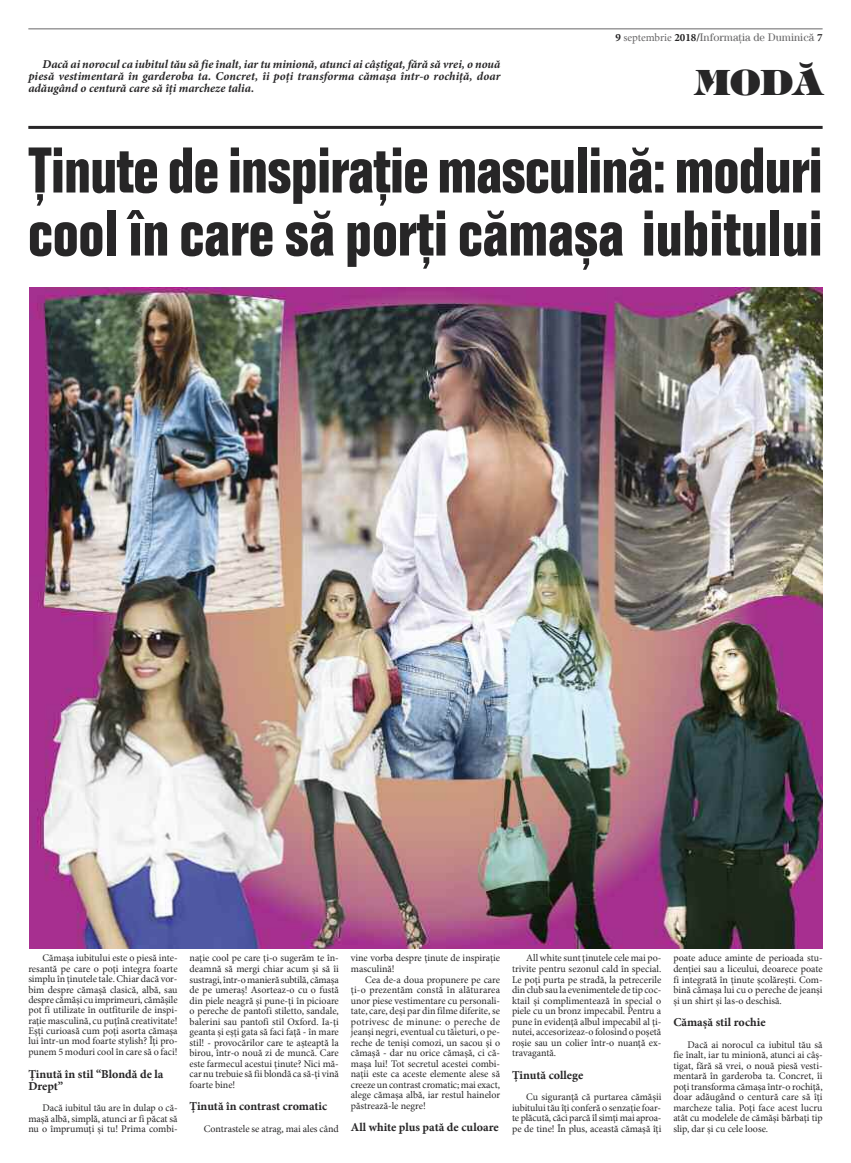
<style>
.page{position:relative;width:851px;height:1163px;background:#fff}
.page>*{position:absolute;margin:0;border:0;box-sizing:border-box;transform-origin:0 0}
.t1{font:condensed 63px/63px "IZ BC Folio";letter-spacing:-.01em;color:#272627}
.t2{font:35px "H Tiffany RT1";color:#272627}
.t3{font:12px/12px "IZ Minion Pro Bold It";letter-spacing:-.005em;color:#272627;text-align:justify}
.t4{font:12px/12.3px "IZ Minion Pro Bold";color:#272627}
.t5{font:11px "IZ Century Std Book";color:#686768}
.t6{font:10px/10.5px "IZ Minion Pro Regular";color:#272627;text-align:justify}
.s1{font-family:"IZ Minion Pro Bold";color:#272627}
.s2{font-family:"IZ Minion Pro Regular"}
</style>
<div class="page">
<hr style="left:28px;top:28px;width:794px;height:1px;background:#686768">
<img style="left:30px;top:288px;width:792px;height:660px">
<hr style="left:28px;top:126px;width:794px;height:3px;background:#272627">
<p class="t3" style="left:28px;top:60px;width:473px;text-indent:14px">Dacă ai norocul ca iubitul tău să fie înalt, iar tu minionă, atunci ai câștigat, fără să vrei, o nouă piesă vestimentară în garderoba ta. Concret, îi poți transforma cămașa într-o rochiță, doar adăugând o centură care să îți marcheze talia.</p>
<p class="t5" style="left:615px;top:33px;width:209px"><span class="s1">9</span> <span class="s2">septembrie</span> <span class="s1">2018/</span>Informa\ia de Duminic[ <span class="s1">7</span></p>
<h2 class="t2" style="left:694px;top:63px;width:129px">MOD~</h2>
<h1 class="t1" style="left:28px;top:144px;width:795px">|inute de inspira\iemasculin[&lt;moduri cool în care s[ por\i c[ma;a iubitului</h1>
<p class="t6" style="left:28px;top:953px;width:151px;text-indent:14px">Cămașa iubitului este o piesă inte&shy;resantă pe care o poți integra foarte simplu în ținutele tale. Chiar dacă vor&shy;bim despre cămașă clasică, albă, sau despre cămăși cu imprimeuri, cămășile pot fi utilizate în outfiturile de inspi&shy;rație masculină, cu puțînă creativitate!<br>Eșți curioasă cum poți asorta cămașa lui într-un mod foarte stylish? Îți pro&shy;punem 5 moduri cool în care să o faci!</p>
<p class="t4" style="left:28px;top:1068px;width:137px">Ținută în stil “Blondă de la<br>Drept”</p>
<p class="t6" style="left:28px;top:1103px;width:151px;text-indent:14px">Dacă iubitul tău are în dulap o că&shy;mașă albă, simplă, atunci ar fi păcat să nu o împrumuți și tu! Prima combi-</p>
<p class="t6" style="left:189px;top:953px;width:151px">nație cool pe care ți-o sugerăm te în&shy;deamnă să mergi chiar acum și să îi sustragi, într-o manieră subtilă, cămașa de pe umeraș! Asorteaz-o cu o fustă din piele neagră și pune-ți în picioare o pereche de pantofi stiletto, sandale, balerini sau pantofi stil Oxford. Ia-ți geanta și eșți gata să faci față - în mare stil! - provocărilor care te așteaptă la birou, într-o nouă zi de muncă. Care este farmecul acestui ținute? Nici mă&shy;car nu trebuie să fii blondă ca să-ți vină foarte bine!</p>
<p class="t4" style="left:189px;top:1101px;width:139px">Ținută în contrast cromatic</p>
<p class="t6" style="left:204px;top:1124px;width:136px">Contrastele se atrag, mai ales când</p>
<p class="t6" style="left:351px;top:953px;width:151px">vine vorba despre ținute de inspirație masculină!</p>
<p class="t6" style="left:351px;top:974px;width:151px;text-indent:14px">Cea de-a doua propunere pe care ți-o prezentăm const[ în alăturarea unor piese vestimentare cu personali&shy;tate, care, deși par din filme diferite, se potrivesc de minune&lt; o pereche de jeanși negri, eventual cu tăieturi, o pe&shy;reche de teniși comozi, un sacou și o cămașă - dar nu orice cămașă, ci că&shy;mașa lui! Tot secretul acestei combi&shy;nații este ca aceste elemente alese să creeze un contrast cromatic&gt; mai exact, alege cămașa albă, iar restul hainelor păstrează-le negre!</p>
<p class="t4" style="left:351px;top:1122px;width:149px">All white plus pată de culoare</p>
<p class="t6" style="left:512px;top:953px;width:151px;text-indent:14px">All white sunt ținutele cele mai po&shy;trivite pentru sezonul cald în special.<br>Le poți purta pe stradă, la petrecerile din club sau la evenimentele de tip coc&shy;ktail și complimentează în special o piele cu un bronz impecabil. Pentru a pune în evidență albul impecabil al ți&shy;nutei, accesorizeaz-o folosind o poșetă roșie sau un colier într-o nuanță ex&shy;travagantă.</p>
<p class="t4" style="left:512px;top:1069px;width:73px">Ținută college</p>
<p class="t6" style="left:512px;top:1092px;width:151px;text-indent:14px">Cu siguranță că purtarea cămășii iubitului tău îți conferă o senzație foar&shy;te plăcută, căci parcă îl simți mai aproa&shy;pe de tine! În plus, această cămașă îți</p>
<p class="t6" style="left:673px;top:953px;width:151px">poate aduce aminte de perioada stu&shy;denției sau a liceului, deoarece poate fi integrată în ținute ;col[re;ti. Com&shy;bină cămașa lui cu o pereche de jeanși și un shirt și las-o deschisă.</p>
<p class="t4" style="left:673px;top:1017px;width:94px">Cămașă stil rochie</p>
<p class="t6" style="left:673px;top:1039px;width:151px;text-indent:14px">Dacă ai norocul ca iubitul tău să fie înalt, iar tu minionă, atunci ai câș&shy;tigat, fără să vrei, o nouă piesă vesti&shy;mentară în garderoba ta. Concret, îi poți transforma cămașa într-o rochiță, doar adăugând o centură care să îți marcheze talia. Poți face acest lucru atât cu modelele de c[m[;i bărbați tip slip, dar și cu cele loose.</p>
</div>
